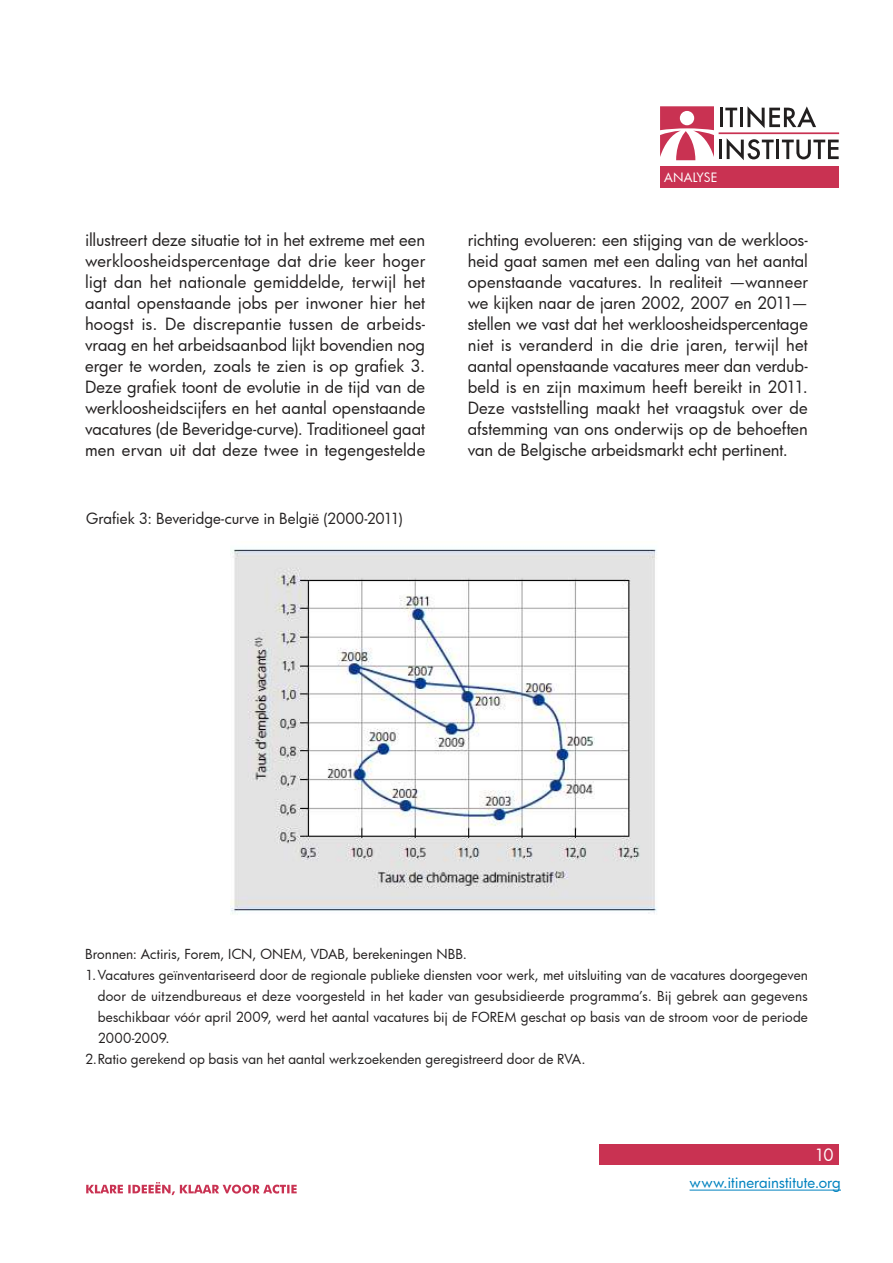
<style>
.page{position:relative;width:893px;height:1263px;background:#fff}
.page>*{position:absolute;margin:0;border:0;box-sizing:border-box;transform-origin:0 0}
.t1{font:16.5px/21px "Futura";color:#221f1f;text-align:justify}
.t2{font:16.5px "Futura";color:#fff}
.t3{font:15px "Futura";letter-spacing:-.005em;color:#221f1f}
.t4{font:15px "Futura";color:#0082bf}
.t5{font:13.5px/21px "Futura";letter-spacing:.005em;color:#221f1f;text-align:justify}
.t6{font:12.6px "Futura";letter-spacing:-.005em;color:#fff}
</style>
<div class="page">
<div style="left:599px;top:1144px;width:240px;height:21px;background:#c93252"></div>
<hr style="left:690px;top:1189px;width:151px;height:1px;background:#0082bf">
<svg style="left:86px;top:1182px;width:211px;height:13px"></svg>
<svg style="left:660px;top:106px;width:54px;height:54px"></svg>
<hr style="left:720px;top:108px;width:3px;height:19px;background:#221f1f">
<svg style="left:725px;top:108px;width:12px;height:19px"></svg>
<hr style="left:740px;top:108px;width:3px;height:19px;background:#221f1f">
<svg style="left:747px;top:106px;width:69px;height:22px"></svg>
<hr style="left:719px;top:140px;width:3px;height:19px;background:#221f1f">
<svg style="left:727px;top:138px;width:47px;height:22px"></svg>
<hr style="left:776px;top:140px;width:3px;height:19px;background:#221f1f">
<svg style="left:782px;top:140px;width:57px;height:19px"></svg>
<hr style="left:719px;top:133px;width:120px;height:1px;background:#c93252">
<div style="left:660px;top:166px;width:179px;height:22px;background:#c93252"></div>
<img style="left:230px;top:549px;width:427px;height:365px">
<p class="t6" style="left:664px;top:171px;width:55px">ANALYSE</p>
<p class="t1" style="left:85px;top:231px;width:342px">illustreert deze situatie tot in het extreme met een werkloosheidspercentage dat drie keer hoger ligt dan het nationale gemiddelde, terwijl het aantal openstaande jobs per inwoner hier het hoogst is. De discrepantie tussen de arbeids&shy;vraag en het arbeidsaanbod lijkt bovendien nog erger te worden, zoals te zien is op grafiek 3.<br>Deze grafiek toont de evolutie in de tijd van de werkloosheidscijfers en het aantal openstaande vacatures (de Beveridge-curve). Traditioneel gaat men ervan uit dat deze twee in tegengestelde</p>
<p class="t1" style="left:468px;top:231px;width:342px">richting evolueren: een stijging van de werkloos&shy;heid gaat samen met een daling van het aantal openstaande vacatures. In realiteit —wanneer we kijken naar de jaren 2002, 2007 en 2011— stellen we vast dat het werkloosheidspercentage niet is veranderd in die drie jaren, terwijl het aantal openstaande vacatures meer dan verdub&shy;beld is en zijn maximum heeft bereikt in 2011.<br>Deze vaststelling maakt het vraagstuk over de afstemming van ons onderwijs op de behoeften van de Belgische arbeidsmarkt echt pertinent.</p>
<p class="t3" style="left:86px;top:508px;width:318px">Grafiek 3: Beveridge-curve in België (2000-2011)</p>
<p class="t5" style="left:85px;top:944px;width:383px">Bronnen: Actiris, Forem, ICN, ONEM, VDAB, berekeningen NBB.</p>
<p class="t5" style="left:98px;top:965px;width:712px;text-indent:-13px">1. Vacatures geïnventariseerd door de regionale publieke diensten voor werk, met uitsluiting van de vacatures doorgegeven door de uitzendbureaus et deze voorgesteld in het kader van gesubsidieerde programma’s. Bij gebrek aan gegevens beschikbaar vóór april 2009, werd het aantal vacatures bij de FOREM geschat op basis van de stroom voor de periode 2000-2009.</p>
<p class="t5" style="left:85px;top:1049px;width:502px">2. Ratio gerekend op basis van het aantal werkzoekenden geregistreerd door de RVA.</p>
<p class="t2" style="left:814px;top:1147px;width:21px">10</p>
<p class="t4" style="left:690px;top:1175px;width:153px">www.itinerainstitute.org</p>
</div>
